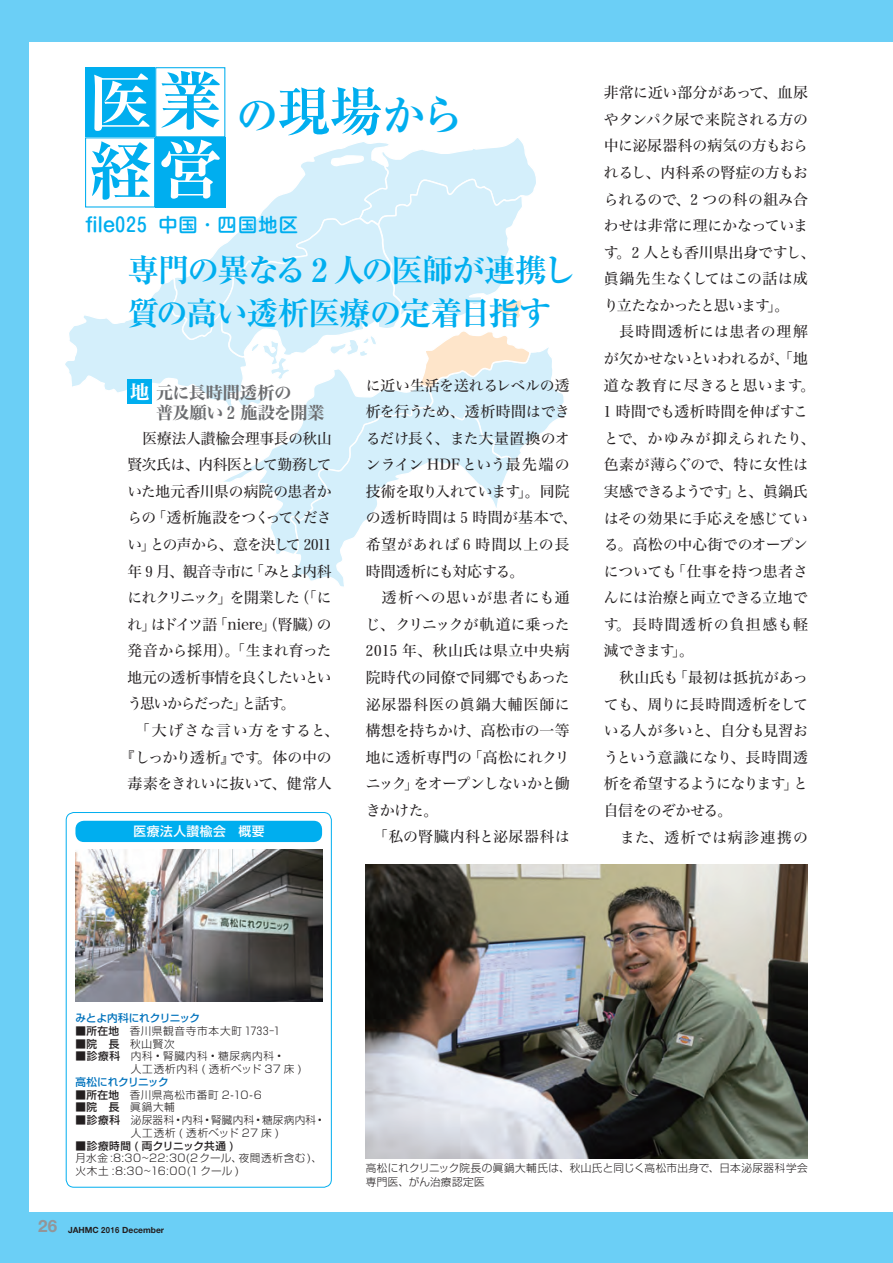
<style>
.page{position:relative;width:893px;height:1263px;background:#6bcff6}
.page>*{position:absolute;margin:0;border:0;box-sizing:border-box;transform-origin:0 0}
.t1{font:700 expanded 63.75px/68.1px "Ryumin Pro";color:#fff}
.t2{font:700 42.45px "Ryumin Pro";color:#00aeef}
.t3{font:700 31.95px/42.5px "Ryumin Pro";letter-spacing:-.05em;color:#00aeef}
.t4{font:500 19.2px "Shin M Go Pro";letter-spacing:.065em;color:#00aeef}
.t5{font:19.2px "Hira Min Std W7";color:#fff}
.t6{font:16.95px/20.2px "Hira Min Std W7";color:#6c6d70}
.t7{font:14.85px/26.5px "Hira Min Std W4";letter-spacing:-.01em;color:#231f20}
.t8{font:14.85px "Hira Min Std W4";letter-spacing:-.05em;color:#231f20}
.t9{font:14.85px "Hira Min Std W4";letter-spacing:-.095em;color:#231f20}
.t10{font:14.85px "Hira Min Std W4";letter-spacing:-.065em;color:#231f20}
.t11{font:14.85px "Hira Min Std W4";letter-spacing:-.06em;color:#231f20}
.t12{font:14.85px "Hira Min Std W4";letter-spacing:-.075em;color:#231f20}
.t13{font:14.85px "Hira Min Std W4";letter-spacing:.065em;color:#231f20}
.t14{font:500 12.75px "Shin Go Pro";letter-spacing:.035em;color:#fff}
.t15{font:300 10.65px/12.8px "Shin Go Pro";letter-spacing:.04em;color:#231f20}
.t16{font:300 10.65px/12.8px "Shin Go Pro";letter-spacing:.065em;color:#231f20}
.t17{font:500 10.65px "Shin Go Pro";letter-spacing:.025em;color:#231f20}
.t18{font:500 10.65px "Shin Go Pro";letter-spacing:-.02em;color:#0072bc}
.t19{font:700 8.55px "Helvetica Neue LT Std";color:#231f20}
.s1{color:#00aeef}
.s2{font-size:53.1px}
.s3{font-weight:500}
.s4{font-weight:300}
.s5{font-size:16.95px;color:#939598}
</style>
<div class="page">
<div style="left:30px;top:43px;width:863px;height:1169px;background:#fff"></div>
<svg style="left:65px;top:134px;width:501px;height:453px"></svg>
<div style="left:85px;top:67px;width:70px;height:70px;background:#00aeef"></div>
<div style="left:156px;top:68px;width:69px;height:69px;background:#fff"></div>
<div style="left:155px;top:67px;width:70px;height:70px;border:1px solid #00aeef"></div>
<div style="left:155px;top:137px;width:70px;height:70px;background:#00aeef"></div>
<div style="left:86px;top:138px;width:69px;height:69px;background:#fff"></div>
<div style="left:85px;top:137px;width:70px;height:70px;border:1px solid #00aeef"></div>
<div style="left:128px;top:379px;width:24px;height:25px;background:#00aeef"></div>
<div style="left:66px;top:812px;width:266px;height:375px;border:1px solid #00aeef;border-radius:8px"></div>
<img style="left:75px;top:849px;width:247px;height:153px">
<div style="left:75px;top:821px;width:247px;height:21px;background:#00aeef;border-radius:9px"></div>
<img style="left:366px;top:864px;width:442px;height:295px">
<h1 class="t1" style="left:88px;top:64px;width:135px">医<span class="s1">業経</span>営</h1>
<h2 class="t2" style="left:236px;top:81px;width:229px">の<span class="s2">現場</span>から</h2>
<p class="t4" style="left:85px;top:209px;width:215px">file025　中国・四国地区</p>
<h3 class="t3" style="left:128px;top:247px;width:449px">専門の異なる 2 人の医師が連携し質の高い透析医療の定着目指す</h3>
<p class="t5" style="left:130px;top:378px;width:21px">地</p>
<p class="t7" style="left:143px;top:425px;width:191px">医療法人讃楡会理事長の秋山</p>
<p class="t8" style="left:128px;top:454px;width:206px">賢次氏は、内科医として勤務して</p>
<p class="t7" style="left:128px;top:478px;width:206px">いた地元香川県の病院の患者か</p>
<p class="t11" style="left:128px;top:507px;width:206px">らの「透析施設をつくってくださ</p>
<p class="t10" style="left:128px;top:534px;width:206px">い」との声から、意を決して 2011</p>
<p class="t8" style="left:128px;top:560px;width:206px">年 9 月、観音寺市に「みとよ内科</p>
<p class="t9" style="left:128px;top:587px;width:206px">にれクリニック」を開業した（「に</p>
<p class="t7" style="left:128px;top:611px;width:206px">れ」はドイツ語「niere」（腎臓）の</p>
<p class="t7" style="left:128px;top:637px;width:206px">発音から採用）。「生まれ育った</p>
<p class="t12" style="left:128px;top:667px;width:206px">地元の透析事情を良くしたいとい</p>
<p class="t9" style="left:128px;top:693px;width:170px">う思いからだった」と話す。</p>
<p class="t13" style="left:128px;top:720px;width:213px">　「大げさな言い方をすると、</p>
<p class="t7" style="left:120px;top:743px;width:213px">『しっかり透析』です。体の中の</p>
<p class="t7" style="left:128px;top:770px;width:206px">毒素をきれいに抜いて、健常人</p>
<p class="t6" style="left:156px;top:382px;width:170px">元に長時間透析の<br>普及願い 2 施設を開業</p>
<p class="t14" style="left:133px;top:821px;width:133px">医療法人讃楡会　概要</p>
<p class="t7" style="left:366px;top:371px;width:213px">に近い生活を送れるレベルの透析を行うため、透析時間はできるだけ長く、また大量置換のオンライン HDFという最先端の技術を取り入れています」。同院の透析時間は 5 時間が基本で、希望があれば 6 時間以上の長時間透析にも対応する。<br>　透析への思いが患者にも通じ、クリニックが軌道に乗った<br>2015 年、秋山氏は県立中央病院時代の同僚で同郷でもあった泌尿器科医の眞鍋大輔医師に構想を持ちかけ、高松市の一等地に透析専門の「高松にれクリニック」をオープンしないかと働きかけた。<br>　「私の腎臓内科と泌尿器科は</p>
<p class="t7" style="left:604px;top:79px;width:213px">非常に近い部分があって、血尿やタンパク尿で来院される方の中に泌尿器科の病気の方もおられるし、内科系の腎症の方もおられるので、2 つの科の組み合わせは非常に理にかなっています。2 人とも香川県出身ですし、眞鍋先生なくしてはこの話は成り立たなかったと思います」。<br>　長時間透析には患者の理解が欠かせないといわれるが、「地道な教育に尽きると思います。<br>1 時間でも透析時間を伸ばすことで、かゆみが抑えられたり、色素が薄らぐので、特に女性は実感できるようです」と、眞鍋氏はその効果に手応えを感じている。高松の中心街でのオープンについても「仕事を持つ患者さんには治療と両立できる立地です。長時間透析の負担感も軽減できます」。<br>　秋山氏も「最初は抵抗があっても、周りに長時間透析をしている人が多いと、自分も見習おうという意識になり、長時間透析を希望するようになります」と自信をのぞかせる。<br>　また、透析では病診連携の</p>
<p class="t18" style="left:75px;top:1009px;width:126px">みとよ内科にれクリニック</p>
<p class="t16" style="left:75px;top:1023px;width:205px"><span class="s3">■所在地　</span>香川県観音寺市本大町 1733-1</p>
<p class="t17" style="left:75px;top:1035px;width:101px">■院　　　 長　<span class="s4">秋山賢次</span></p>
<p class="t16" style="left:131px;top:1049px;width:173px;text-indent:-55px"><span class="s3">■診療科　</span>内科・腎臓内科・糖尿病内科・<br>人工透析内科（透析ベッド 37 床）</p>
<p class="t18" style="left:75px;top:1073px;width:95px">高松にれクリニック</p>
<p class="t15" style="left:75px;top:1087px;width:188px"><span class="s3">■所在地　</span>香川県高松市番町 2-10-6</p>
<p class="t17" style="left:75px;top:1098px;width:101px">■院　　　 長　<span class="s4">眞鍋大輔</span></p>
<p class="t15" style="left:131px;top:1112px;width:193px;text-indent:-55px"><span class="s3">■診療科　</span>泌尿器科・内科・腎臓内科・糖尿病内科・人工透析（透析ベッド 27 床）</p>
<p class="t17" style="left:75px;top:1137px;width:160px">■診療時間（両クリニック共通）　</p>
<p class="t15" style="left:75px;top:1151px;width:248px">月水金：8：30～22：30（2クール、夜間透析含む）、火木土：8：30～16：00（1 クール）</p>
<p class="t19" style="left:38px;top:1224px;width:127px"><span class="s5">26</span> JAHMC 2016 December</p>
<p class="t15" style="left:366px;top:1160px;width:444px;line-height:13.8px">高松にれクリニック院長の眞鍋大輔氏は、秋山氏と同じく高松市出身で、日本泌尿器科学会専門医、がん治療認定医</p>
</div>
